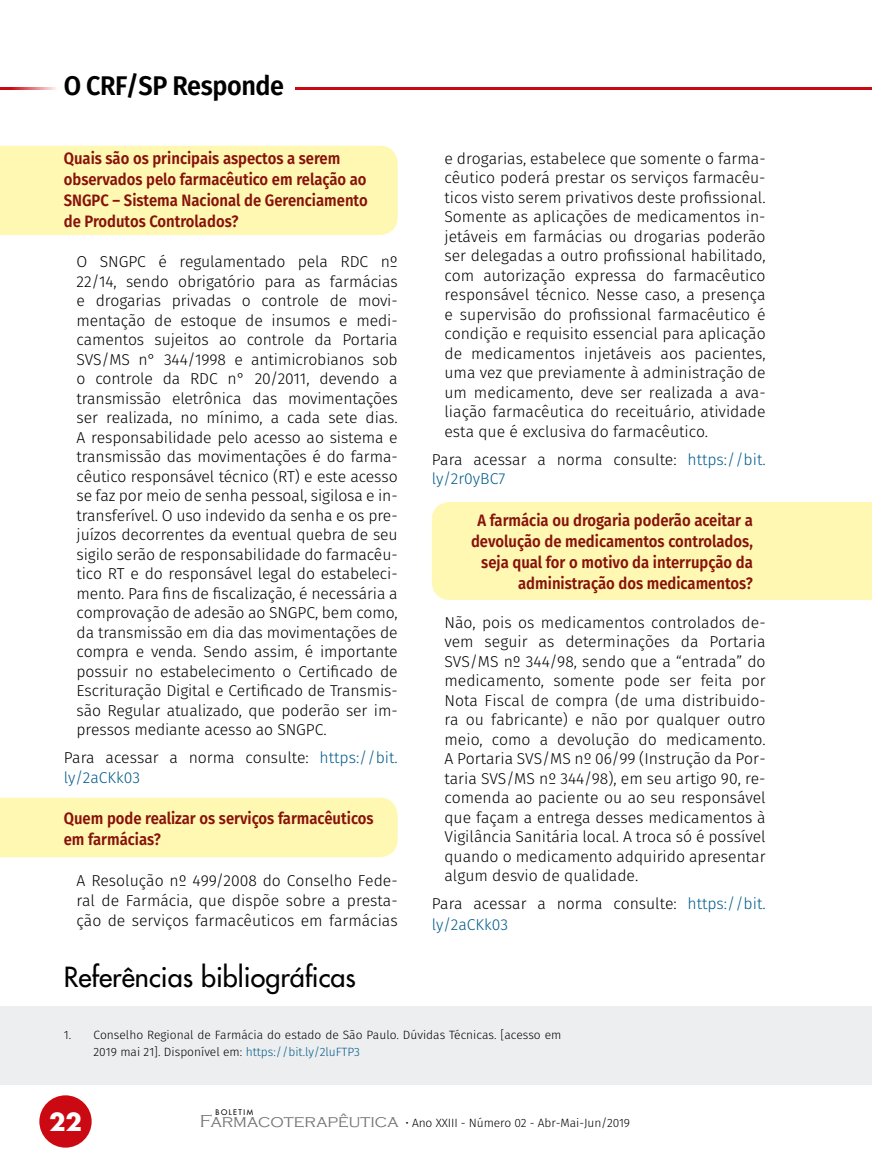
<style>
.page{position:relative;width:872px;height:1170px;background:#fff}
.page>*{position:absolute;margin:0;border:0;box-sizing:border-box;transform-origin:0 0}
.t1{font:27px "Futura";color:#000}
.t2{font:600 27px "Fira Sans";letter-spacing:-.015em;color:#000;scale:.93 1}
.t3{font:700 24px "Futura";color:#fff}
.t4{font:300 17.85px "Copperplate Gothic";color:#737277}
.t5{font:600 16.5px/21px "Fira Sans";color:#87120b;scale:.9 1}
.t6{font:300 15.75px/19.5px "Fira Sans";color:#000;text-align:justify}
.t7{font:300 12px/16.5px "Fira Sans";color:#000}
.t8{font:7.5px "Futura";letter-spacing:.2em;color:#000}
.s1{color:#005c89}
</style>
<div class="page">
<div style="left:432px;top:502px;width:440px;height:98px;background:#fff8b2"></div>
<div style="left:0;top:146px;width:398px;height:89px;background:#fff8b2"></div>
<div style="left:0;top:797px;width:398px;height:60px;background:#fff8b2"></div>
<div style="left:0;top:1006px;width:872px;height:78px;background:#edeef0"></div>
<hr style="left:296px;top:87px;width:576px;height:3px;background:#cb0912">
<hr style="left:0;top:87px;width:64px;height:3px;background:#cb0912">
<div style="left:39px;top:1095px;width:53px;height:52px;background:#cb0912;border-radius:50%"></div>
<h1 class="t2" style="left:64px;top:64px;width:238px">O CRF/SP Responde</h1>
<p class="t5" style="left:64px;top:147px;width:339px">Quais são os principais aspectos a serem observados pelo farmacêutico em relação ao SNGPC – Sistema Nacional de Gerenciamento de Produtos Controlados?</p>
<p class="t6" style="left:77px;top:252px;width:323px">O SNGPC é regulamentado pela RDC nº 22/14, sendo obrigatório para as farmácias e drogarias privadas o controle de movi&shy;mentação de estoque de insumos e medi&shy;camentos sujeitos ao controle da Portaria SVS/MS n° 344/1998 e antimicrobianos sob o controle da RDC n° 20/2011, devendo a transmissão eletrônica das movimentações ser realizada, no mínimo, a cada sete dias.<br>A responsabilidade pelo acesso ao sistema e transmissão das movimentações é do farma&shy;cêutico responsável técnico (RT) e este acesso se faz por meio de senha pessoal, sigilosa e in&shy;transferível. O uso indevido da senha e os pre&shy;juízos decorrentes da eventual quebra de seu sigilo serão de responsabilidade do farmacêu&shy;tico RT e do responsável legal do estabeleci&shy;mento. Para fins de fiscalização, é necessária a comprovação de adesão ao SNGPC, bem como, da transmissão em dia das movimentações de compra e venda. Sendo assim, é importante possuir no estabelecimento o Certificado de Escrituração Digital e Certificado de Transmis&shy;são Regular atualizado, que poderão ser im&shy;pressos mediante acesso ao SNGPC.</p>
<p class="t6" style="left:64px;top:748px;width:335px">Para acessar a norma consulte: <span class="s1">https://bit. ly/2aCKk03</span></p>
<p class="t5" style="left:64px;top:807px;width:346px">Quem pode realizar os serviços farmacêuticos em farmácias?</p>
<p class="t6" style="left:77px;top:870px;width:323px;line-height:20.2px">A Resolução nº 499/2008 do Conselho Fede&shy;ral de Farmácia, que dispõe sobre a presta&shy;ção de serviços farmacêuticos em farmácias</p>
<p class="t6" style="left:444px;top:148px;width:323px">e drogarias, estabelece que somente o farma&shy;cêutico poderá prestar os serviços farmacêu&shy;ticos visto serem privativos deste profissional.<br>Somente as aplicações de medicamentos in&shy;jetáveis em farmácias ou drogarias poderão ser delegadas a outro profissional habilitado, com autorização expressa do farmacêutico responsável técnico. Nesse caso, a presença e supervisão do profissional farmacêutico é condição e requisito essencial para aplicação de medicamentos injetáveis aos pacientes, uma vez que previamente à administração de um medicamento, deve ser realizada a ava&shy;liação farmacêutica do receituário, atividade esta que é exclusiva do farmacêutico.</p>
<p class="t6" style="left:432px;top:449px;width:335px">Para acessar a norma consulte: <span class="s1">https://bit. ly/2r0yBC7</span></p>
<p class="t5" style="left:471px;top:508px;width:315px;text-align:right">A farmácia ou drogaria poderão aceitar a devolução de medicamentos controlados, seja qual for o motivo da interrupção da administração dos medicamentos?</p>
<p class="t6" style="left:444px;top:612px;width:323px">Não, pois os medicamentos controlados de&shy;vem seguir as determinações da Portaria SVS/MS nº 344/98, sendo que a “entrada” do medicamento, somente pode ser feita por Nota Fiscal de compra (de uma distribuido&shy;ra ou fabricante) e não por qualquer outro meio, como a devolução do medicamento.<br>A Portaria SVS/MS nº 06/99 (Instrução da Por&shy;taria SVS/MS nº 344/98), em seu artigo 90, re&shy;comenda ao paciente ou ao seu responsável que façam a entrega desses medicamentos à Vigilância Sanitária local. A troca só é possível quando o medicamento adquirido apresentar algum desvio de qualidade.</p>
<p class="t6" style="left:432px;top:893px;width:335px;line-height:20.2px">Para acessar a norma consulte: <span class="s1">https://bit. ly/2aCKk03</span></p>
<h1 class="t1" style="left:64px;top:960px;width:294px">Referências bibliográficas</h1>
<p class="t7" style="left:94px;top:1026px;width:469px;text-indent:-30px">1. Conselho Regional de Farmácia do estado de São Paulo. Dúvidas Técnicas. [acesso em<br>2019 mai 21]. Disponível em: <span class="s1">https://bit.ly/2luFTP3</span></p>
<p class="t8" style="left:215px;top:1107px;width:39px">BOLETIM</p>
<h2 class="t3" style="left:49px;top:1105px;width:34px">22</h2>
<p class="t4" style="left:200px;top:1111px;width:200px">Farmacoterapêutica</p>
<p class="t7" style="left:405px;top:1114px;width:226px">• Ano XXIII ‑ Número 02 ‑ Abr‑Mai‑Jun/2019</p>
</div>
